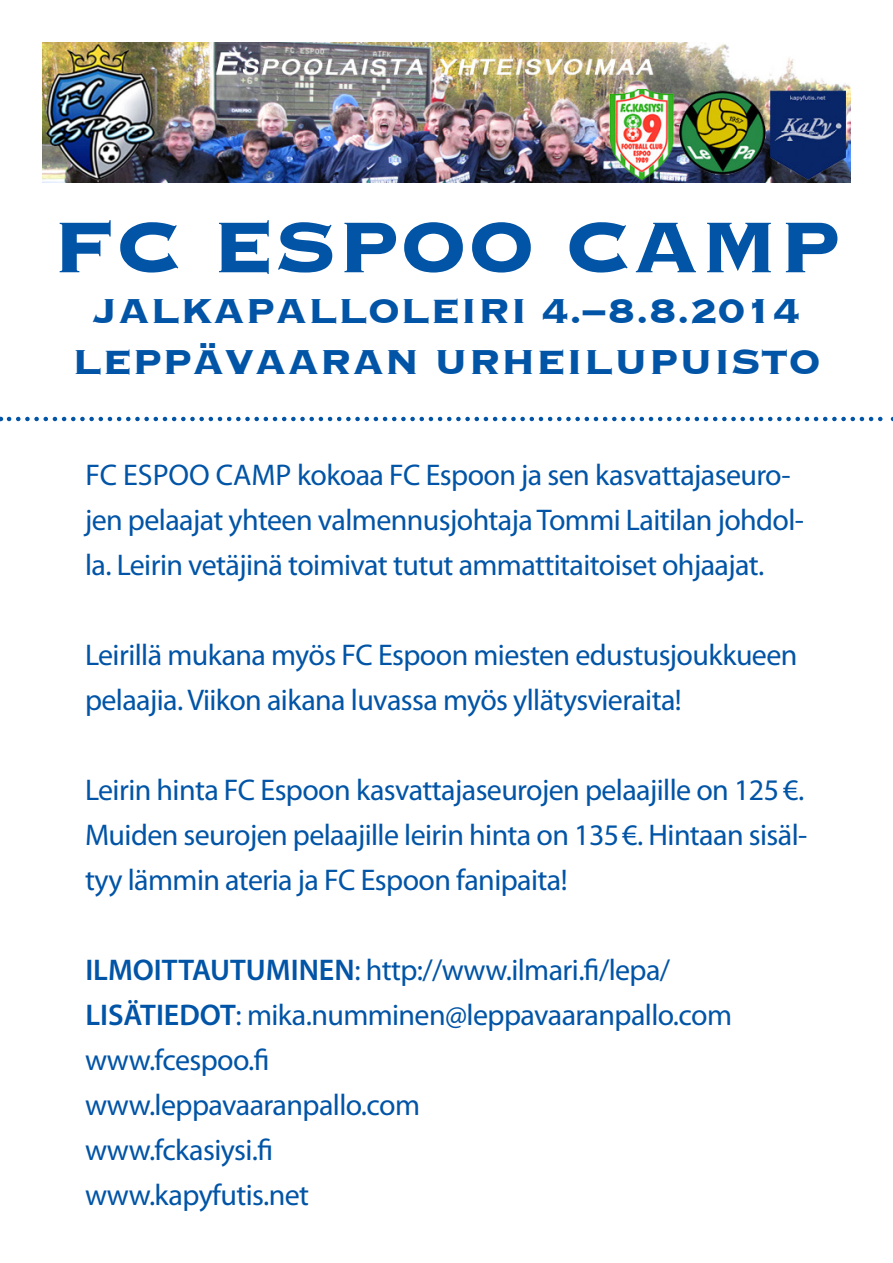
<style>
.page{position:relative;width:893px;height:1263px;background:#fff}
.page>*{position:absolute;margin:0;border:0;box-sizing:border-box;transform-origin:0 0}
.t1{font:700 94.05px "Copperplate";color:#0154a6}
.t2{font:700 45px "Copperplate";color:#0154a6}
.t3{font:30px/45px "Myriad Pro";letter-spacing:-.02em;color:#0154a6}
.s1{font-weight:600}
</style>
<div class="page">
<img style="left:43px;top:43px;width:807px;height:139px">
<svg style="left:9px;top:417px;width:884px;height:4px"></svg>
<p class="t1" style="left:52px;top:185px;width:790px">FC ESPOO CAMP</p>
<p class="t2" style="left:93px;top:281px;width:709px">JALKAPALLOLEIRI 4.–8.8.2014</p>
<p class="t2" style="left:72px;top:332px;width:750px">LEPPÄVAARAN URHEILUPUISTO</p>
<p class="t3" style="left:85px;top:452px;width:721px">FC ESPOO CAMP kokoaa FC Espoon ja sen kasvattajaseuro&shy;jen pelaajat yhteen valmennusjohtaja Tommi Laitilan johdol&shy;la. Leirin vetäjinä toimivat tutut ammattitaitoiset ohjaajat.</p>
<p class="t3" style="left:85px;top:632px;width:714px">Leirillä mukana myös FC Espoon miesten edustusjoukkueen pelaajia. Viikon aikana luvassa myös yllätysvieraita!</p>
<p class="t3" style="left:85px;top:767px;width:724px;text-align:justify">Leirin hinta FC Espoon kasvattajaseurojen pelaajille on 125 €.<br>Muiden seurojen pelaajille leirin hinta on 135€. Hintaan sisäl&shy;tyy lämmin ateria ja FC Espoon fanipaita!</p>
<p class="t3" style="left:85px;top:947px;width:586px"><span class="s1">ILMOITTAUTUMINEN</span>: http://www.ilmari.fi/lepa/</p>
<p class="t3" style="left:85px;top:992px;width:648px"><span class="s1">LISÄTIEDOT</span>: mika.numminen@leppavaaranpallo.com</p>
<p class="t3" style="left:85px;top:1037px;width:186px">www.fcespoo.fi</p>
<p class="t3" style="left:85px;top:1082px;width:337px">www.leppavaaranpallo.com</p>
<p class="t3" style="left:85px;top:1127px;width:190px">www.fckasiysi.fi</p>
<p class="t3" style="left:85px;top:1172px;width:226px">www.kapyfutis.net</p>
</div>
